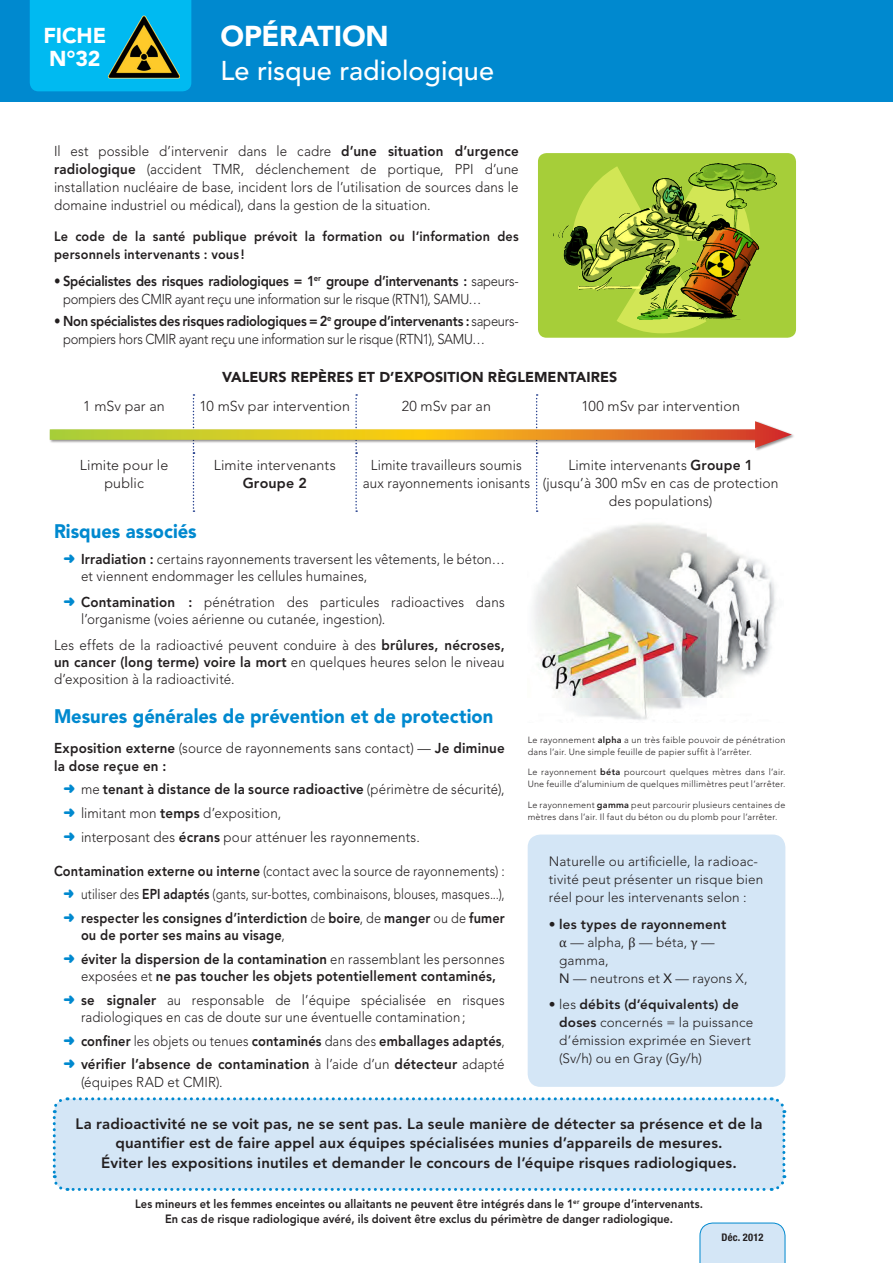
<style>
.page{position:relative;width:893px;height:1263px;background:#fff}
.page>*{position:absolute;margin:0;border:0;box-sizing:border-box;transform-origin:0 0}
.t1{font:900 28.5px "Avenir";letter-spacing:-.005em;color:#fff}
.t2{font:500 27px "Avenir";color:#fff}
.t3{font:900 21.45px/22.5px "Avenir";letter-spacing:-.01em;color:#fff}
.t4{font:900 19.5px "Avenir";color:#0089cf;scale:.94 1}
.t5{font:800 15px/19.5px "Avenir";letter-spacing:.01em;color:#231f20;text-align:center}
.Fleches_bleues{font:300 14.25px/18px "Avenir";letter-spacing:.01em;color:#231f20;text-align:justify;scale:.94 1}
.Fleches_bleues-2{font:300 14.25px/18px "Avenir";letter-spacing:-.02em;color:#231f20;scale:.91 1}
.Fleches_bleues-3{font:300 14.25px/17.2px "Avenir";letter-spacing:.01em;color:#231f20;scale:.92 1}
.Fleches_bleues-4{font:300 14.25px/18px "Avenir";letter-spacing:.01em;color:#231f20;text-align:center}
.Fleches_bleues-5{font:800 14.25px/17.2px "Avenir";letter-spacing:.015em;color:#231f20;scale:.94 1}
.Fleches_bleues-6{font:800 14.25px/17.2px "Avenir";letter-spacing:.015em;color:#231f20;scale:.92 1}
.Fleches_bleues-7{font:800 14.25px/17.2px "Avenir";letter-spacing:.015em;color:#231f20;scale:.89 1}
.Fleches_bleues-8{font:300 14.25px "Avenir";letter-spacing:.01em;color:#231f20;scale:.85 1}
.Fleches_bleues-9{font:300 14.25px "Avenir";letter-spacing:.01em;color:#231f20;scale:.9 1}
.Fleches_bleues-10{font:800 14.25px "Avenir";letter-spacing:.015em;color:#231f20;scale:.93 1}
.Fleches_bleues-11{font:800 14.25px "Avenir";letter-spacing:.015em;color:#231f20;scale:.9 1}
.t6{font:900 14.25px "Avenir";letter-spacing:.005em;color:#231f20}
.t7{font:300 13.5px/18px "Avenir";letter-spacing:.01em;color:#231f20}
.t8{font:800 13.5px/18px "Avenir";letter-spacing:.015em;color:#231f20;scale:.94 1}
.Fleches_oranges{font:800 12px "Avenir";letter-spacing:.01em;color:#231f20;scale:.92 1}
.Fleches_oranges-2{font:700 condensed 10.5px "Helvetica Neue";letter-spacing:.02em;color:#231f20}
.Fleches_oranges-3{font:300 9px/12px "Avenir";letter-spacing:.025em;color:#231f20}
.s1{font-weight:800}
.s2{font-family:"Distro II Bats";font-weight:400;color:#0089cf}
.s3{font-weight:300}
.s4{font-family:"Cambria";font-weight:400}
.s5{font-weight:400}
</style>
<div class="page">
<div style="left:0;top:0;width:893px;height:102px;background:#0089cf"></div>
<img style="left:534px;top:523px;width:242px;height:197px">
<svg style="left:538px;top:153px;width:258px;height:185px;background:#9cb536"></svg>
<div style="left:52px;top:1097px;width:735px;height:94px;background:#d4e6f6"></div>
<div style="left:528px;top:834px;width:257px;height:253px;background:#d4e6f6;border-radius:13px"></div>
<svg style="left:193px;top:394px;width:1px;height:118px"></svg>
<svg style="left:355px;top:394px;width:2px;height:118px"></svg>
<svg style="left:536px;top:394px;width:2px;height:118px"></svg>
<div style="left:49px;top:420px;width:746px;height:31px;background:#231f20;opacity:.5"></div>
<svg style="left:50px;top:429px;width:705px;height:11px;background:#dcac2a"></svg>
<svg style="left:755px;top:421px;width:37px;height:27px"></svg>
<div style="left:30px;top:0;width:161px;height:91px;background:#00baf1"></div>
<img style="left:108px;top:11px;width:72px;height:72px">
<div style="left:700px;top:1223px;width:85px;height:40px;background:#d4e6f6"></div>
<p class="t3" style="left:43px;top:24px;width:64px">FICHE<br>N°32</p>
<p class="t1" style="left:220px;top:19px;width:170px">OPÉRATION</p>
<p class="t2" style="left:220px;top:55px;width:275px">Le risque radiologique</p>
<p class="Fleches_bleues" style="left:54px;top:142px;width:496px">Il est possible d’intervenir dans le cadre <span class="s1">d’une situation d’urgence radiologique</span> (accident TMR, déclenchement de portique, PPI d’une installation nucléaire de base, incident lors de l’utilisation de sources dans le domaine industriel ou médical), dans la gestion de la situation.</p>
<p class="t8" style="left:54px;top:227px;width:496px">Le code de la santé publique prévoit la formation ou l’information des personnels intervenants : vous!</p>
<p class="Fleches_bleues-2" style="left:63px;top:272px;width:502px;text-indent:-9px">• <span class="s1">Spécialistes des risques radiologiques = 1</span><sup>er</sup> <span class="s1">groupe d’intervenants :</span> sapeurs&shy;pompiers des CMIR ayant reçu une information sur le risque (RTN1), SAMU…</p>
<p class="Fleches_bleues-2" style="left:63px;top:312px;width:502px;text-indent:-9px">• <span class="s1">Non spécialistes des risques radiologiques = 2</span><sup>e</sup> <span class="s1">groupe d’intervenants :</span> sapeurs&shy;pompiers hors CMIR ayant reçu une information sur le risque (RTN1), SAMU…</p>
<p class="t6" style="left:222px;top:369px;width:397px">VALEURS REPÈRES ET D’EXPOSITION RÈGLEMENTAIRES</p>
<p class="Fleches_bleues-4" style="left:83px;top:397px;width:83px">1 mSv par an</p>
<p class="Fleches_bleues-4" style="left:200px;top:397px;width:152px">10 mSv par intervention</p>
<p class="Fleches_bleues-4" style="left:402px;top:397px;width:91px">20 mSv par an</p>
<p class="Fleches_bleues-4" style="left:581px;top:397px;width:160px">100 mSv par intervention</p>
<p class="Fleches_bleues-4" style="left:80px;top:456px;width:90px">Limite pour le public</p>
<p class="Fleches_bleues-4" style="left:214px;top:456px;width:124px">Limite intervenants<br><span class="s1">Groupe 2</span></p>
<p class="Fleches_bleues" style="left:363px;top:456px;width:180px;text-align:center">Limite travailleurs soumis aux rayonnements ionisants</p>
<p class="Fleches_bleues-4" style="left:543px;top:456px;width:237px">Limite intervenants <span class="s1">Groupe 1 </span>(jusqu’à 300 mSv en cas de protection des populations)</p>
<p class="t4" style="left:54px;top:519px;width:153px">Risques associés</p>
<p class="Fleches_bleues-3" style="left:81px;top:550px;width:462px;text-indent:-18px"><span class="s2">b</span> <span class="s1">Irradiation :</span> certains rayonnements traversent les vêtements, le béton… et viennent endommager les cellules humaines,</p>
<p class="Fleches_bleues" style="left:81px;top:593px;width:452px;line-height:17.2px;text-indent:-18px"><span class="s2">b</span> <span class="s1">Contamination :</span> pénétration des particules radioactives dans l’organisme (voies aérienne ou cutanée, ingestion).</p>
<p class="Fleches_bleues" style="left:54px;top:636px;width:481px;line-height:17.2px">Les effets de la radioactivé peuvent conduire à des <span class="s1">brûlures, nécroses, un cancer (long terme) voire la mort</span> en quelques heures selon le niveau d’exposition à la radioactivité.</p>
<p class="t4" style="left:54px;top:705px;width:469px">Mesures générales de prévention et de protection</p>
<p class="Fleches_bleues-5" style="left:54px;top:740px;width:481px">Exposition externe <span class="s3">(source de rayonnements sans contact) —</span> Je diminue la dose reçue en :</p>
<p class="Fleches_bleues-10" style="left:63px;top:781px;width:476px"><span class="s2">b</span> <span class="s3">me</span> tenant à distance de la source radioactive <span class="s3">(périmètre de sécurité),</span></p>
<p class="Fleches_bleues" style="left:63px;top:804px;width:234px"><span class="s2">b</span> limitant mon <span class="s1">temps</span> d’exposition,</p>
<p class="Fleches_bleues" style="left:63px;top:828px;width:379px"><span class="s2">b</span> interposant des <span class="s1">écrans</span> pour atténuer les rayonnements.</p>
<p class="Fleches_bleues-9" style="left:54px;top:862px;width:502px"><span class="s1">Contamination externe ou interne</span> (contact avec la source de rayonnements) :</p>
<p class="Fleches_bleues-8" style="left:63px;top:886px;width:521px"><span class="s2">b</span> utiliser des <span class="s1">EPI adaptés</span> (gants, sur-bottes, combinaisons, blouses, masques...),</p>
<p class="Fleches_bleues-7" style="left:81px;top:909px;width:478px;text-indent:-18px"><span class="s2">b</span> respecter les consignes d’interdiction <span class="s3">de</span> boire<span class="s3">, de</span> manger <span class="s3">ou de</span> fumer ou de porter ses mains au visage<span class="s3">,</span></p>
<p class="Fleches_bleues-6" style="left:81px;top:950px;width:462px;text-indent:-18px"><span class="s2">b</span> éviter la dispersion de la contamination <span class="s3">en rassemblant les personnes exposées et</span> ne pas toucher les objets potentiellement contaminés,</p>
<p class="Fleches_bleues-3" style="left:81px;top:991px;width:462px;text-indent:-18px"><span class="s2">b</span> <span class="s1">se signaler</span> au responsable de l’équipe spécialisée en risques radiologiques en cas de doute sur une éventuelle contamination;</p>
<p class="Fleches_bleues-11" style="left:63px;top:1032px;width:492px"><span class="s2">b</span> confiner <span class="s3">les objets ou tenues</span> contaminés <span class="s3">dans des</span> emballages adaptés<span class="s3">,</span></p>
<p class="Fleches_bleues-5" style="left:81px;top:1056px;width:452px;text-indent:-18px"><span class="s2">b</span> vérifier l’absence de contamination <span class="s3">à l’aide d’un</span> détecteur <span class="s3">adapté (équipes RAD et CMIR).</span></p>
<p class="t5" style="left:76px;top:1114px;width:688px">La radioactivité ne se voit pas, ne se sent pas. La seule manière de détecter sa présence et de la quantifier est de faire appel aux équipes spécialisées munies d’appareils de mesures.</p>
<p class="t5" style="left:101px;top:1153px;width:637px">Éviter les expositions inutiles et demander le concours de l’équipe risques radiologiques.</p>
<p class="Fleches_oranges-3" style="left:528px;top:733px;width:259px">Le rayonnement <span class="s1">alpha</span> a un très faible pouvoir de pénétration dans l’air. Une simple feuille de papier suffit à l’arrêter.</p>
<p class="Fleches_oranges-3" style="left:528px;top:766px;width:258px">Le rayonnement <span class="s1">béta</span> pourcourt quelques mètres dans l’air.<br>Une feuille d’aluminium de quelques millimètres peut l’arrêter.</p>
<p class="Fleches_oranges-3" style="left:528px;top:798px;width:259px">Le rayonnement <span class="s1">gamma</span> peut parcourir plusieurs centaines de mètres dans l’air. Il faut du béton ou du plomb pour l’arrêter.</p>
<p class="t7" style="left:549px;top:852px;width:216px">Naturelle ou artificielle, la radioac&shy;tivité peut présenter un risque bien réel pour les intervenants selon :</p>
<p class="t7" style="left:559px;top:915px;width:190px;text-indent:-10px">• <span class="s1">les types de rayonnement<br></span><span class="s4">α</span> — alpha, <span class="s4">β</span> — béta, <span class="s4">γ</span> — gamma,<br><span class="s5">N</span> — neutrons et <span class="s5">X</span> — rayons X,</p>
<p class="t7" style="left:559px;top:995px;width:196px;text-indent:-10px">• les <span class="s1">débits (d’équivalents) de doses</span> concernés = la puissance d’émission exprimée en Sievert (Sv/h) ou en Gray (Gy/h)</p>
<p class="Fleches_oranges" style="left:135px;top:1197px;width:619px">Les mineurs et les femmes enceintes ou allaitants ne peuvent être intégrés dans le 1<sup>er</sup> groupe d’intervenants.</p>
<p class="Fleches_oranges" style="left:165px;top:1211px;width:554px">En cas de risque radiologique avéré, ils doivent être exclus du périmètre de danger radiologique.</p>
<p class="Fleches_oranges-2" style="left:722px;top:1231px;width:43px">Déc. 2012</p>
</div>
